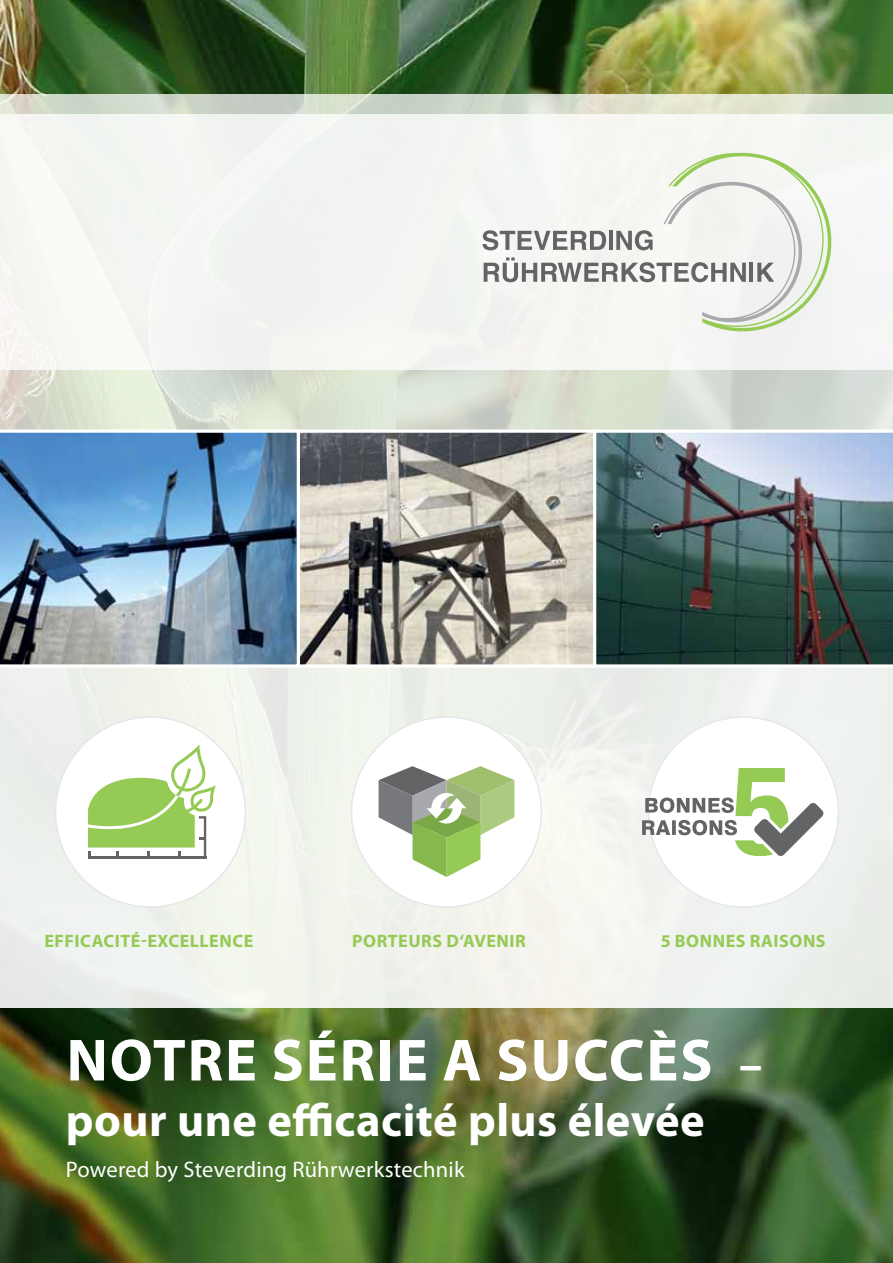
<style>
.page{position:relative;width:893px;height:1263px;background:#fff}
.page>*{position:absolute;margin:0;border:0;box-sizing:border-box;transform-origin:0 0}
.t1{font:700 60px "Myriad Pro";letter-spacing:.03em;color:#fff}
.t2{font:700 46.5px "Myriad Pro";letter-spacing:.01em;color:#fff}
.t3{font:22.5px "Myriad Pro";letter-spacing:.01em;color:#fff}
.t4{font:700 18px "Myriad Pro";letter-spacing:.03em;color:#95ca55}
.s1{font-size:46.5px}
</style>
<div class="page">
<img style="left:0;top:0;width:893px;height:1263px">
<svg style="left:0;top:94px;width:893px;height:335px;background:#d7ded0"></svg>
<div style="left:0;top:668px;width:893px;height:340px;background:#f0f2ed"></div>
<div style="left:0;top:115px;width:893px;height:255px;background:#f3f5f1"></div>
<svg style="left:483px;top:152px;width:349px;height:180px"></svg>
<img style="left:300px;top:433px;width:292px;height:231px">
<div style="left:296px;top:429px;width:300px;height:239px;border:3px solid #fff"></div>
<img style="left:0;top:429px;width:300px;height:239px">
<img style="left:593px;top:429px;width:300px;height:239px">
<div style="left:56px;top:717px;width:189px;height:190px;background:#fff;border-radius:50%"></div>
<hr style="left:88px;top:856px;width:118px;height:2px;background:#636466">
<svg style="left:88px;top:744px;width:128px;height:113px"></svg>
<div style="left:352px;top:717px;width:189px;height:190px;background:#fff;border-radius:50%"></div>
<svg style="left:379px;top:766px;width:135px;height:111px"></svg>
<div style="left:648px;top:717px;width:190px;height:190px;background:#fff;border-radius:50%"></div>
<svg style="left:642px;top:768px;width:181px;height:88px"></svg>
<p class="t4" style="left:44px;top:929px;width:210px">EFFICACITÉ-EXCELLENCE</p>
<p class="t4" style="left:352px;top:929px;width:175px">PORTEURS D‘AVENIR</p>
<p class="t4" style="left:661px;top:929px;width:166px">5 BONNES RAISONS</p>
<h1 class="t1" style="left:67px;top:1021px;width:697px">NOTRE SÉRIE A SUCCÈS <span class="s1">–</span></h1>
<h2 class="t2" style="left:66px;top:1090px;width:640px">pour une efficacité plus élevée</h2>
<p class="t3" style="left:66px;top:1155px;width:400px">Powered by Steverding Rührwerkstechnik</p>
</div>
